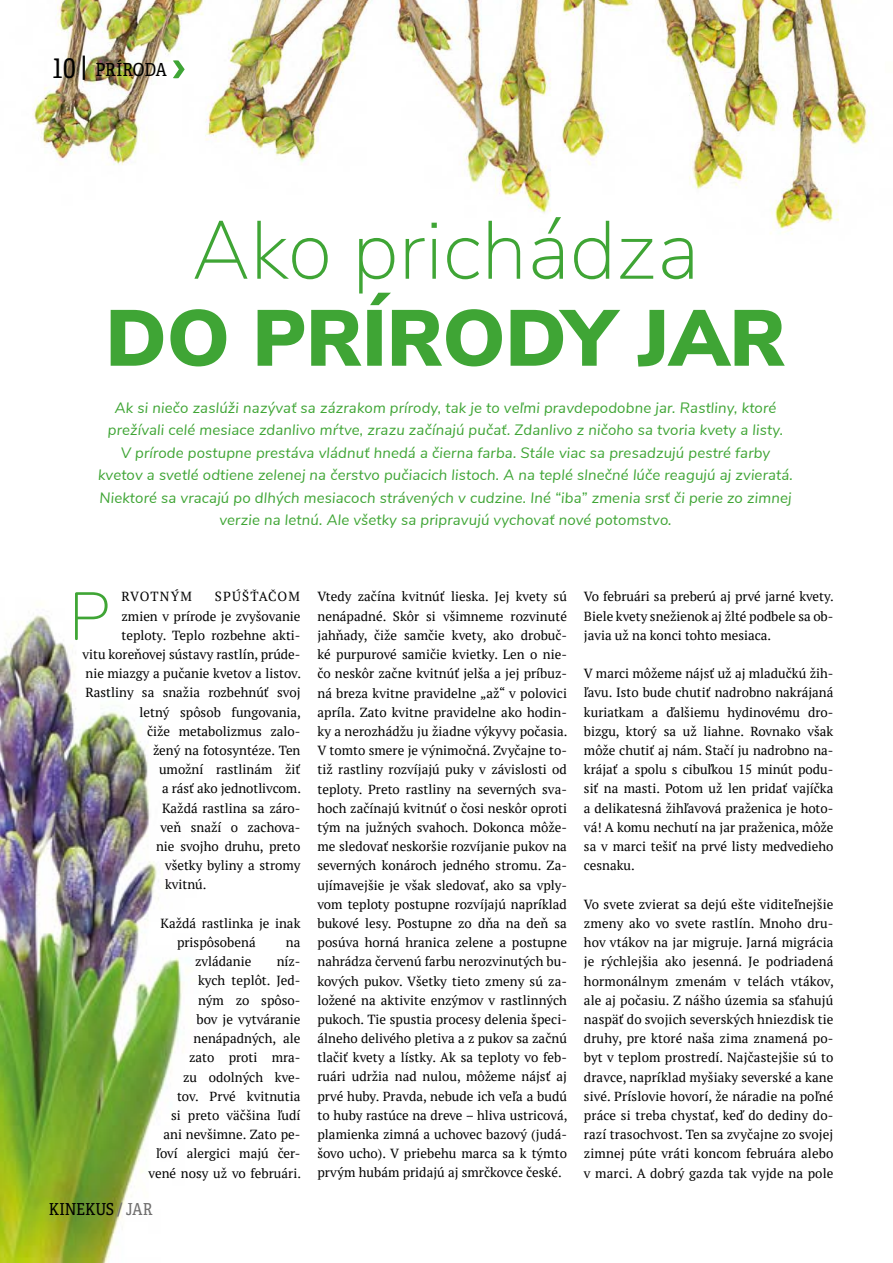
<style>
.page{position:relative;width:893px;height:1263px;background:#fff}
.page>*{position:absolute;margin:0;border:0;box-sizing:border-box;transform-origin:0 0}
.t1{font:200 82.2px "Nunito Sans";color:#3fa535}
.t2{font:900 79.2px "Nunito Sans";color:#3fa535}
.t3{font:200 67.35px "Nunito";color:#3fa535}
.t4{font:27px "Adelle Condensed";color:#000}
.t5{font:18px "Adelle Condensed";letter-spacing:-.01em;color:#000}
.t6{font:16.5px "Adelle Condensed";letter-spacing:-.01em;color:#000}
.t7{font:italic 15px/22.5px "Nunito Sans";letter-spacing:.01em;color:#3fa535;text-align:center}
.t8{font:13.2px/19.2px "PT Serif";color:#000;text-align:justify}
.t9{font:13.2px "PT Serif";letter-spacing:.09em;color:#000}
.t10{font:13.2px "PT Serif";letter-spacing:.08em;color:#000}
.s1{color:#706f6f}
</style>
<div class="page">
<img style="left:0;top:615px;width:183px;height:648px">
<img style="left:32px;top:0;width:839px;height:234px">
<svg style="left:173px;top:60px;width:12px;height:18px"></svg>
<h3 class="t4" style="left:51px;top:49px;width:38px">10 |</h3>
<h3 class="t5" style="left:95px;top:56px;width:73px">PRÍRODA</h3>
<h1 class="t1" style="left:192px;top:190px;width:509px">Ako prichádza</h1>
<h2 class="t2" style="left:106px;top:280px;width:681px">DO PRÍRODY JAR</h2>
<p class="t7" style="left:98px;top:395px;width:696px">Ak si niečo zaslúži nazývať sa zázrakom prírody, tak je to veľmi pravdepodobne jar. Rastliny, ktoré prežívali celé mesiace zdanlivo mŕtve, zrazu začínajú pučať. Zdanlivo z ničoho sa tvoria kvety a listy.<br>V prírode postupne prestáva vládnuť hnedá a čierna farba. Stále viac sa presadzujú pestré farby kvetov a svetlé odtiene zelenej na čerstvo pučiacich listoch. A na teplé slnečné lúče reagujú aj zvieratá.<br>Niektoré sa vracajú po dlhých mesiacoch strávených v cudzine. Iné “iba” zmenia srsť či perie zo zimnej verzie na letnú. Ale všetky sa pripravujú vychovať nové potomstvo.</p>
<h3 class="t3" style="left:69px;top:567px;width:44px">P</h3>
<p class="t10" style="left:122px;top:588px;width:72px">RVOTNÝM</p>
<p class="t9" style="left:215px;top:588px;width:87px">SPÚŠŤAČOM</p>
<p class="t8" style="left:122px;top:606px;width:180px">zmien v prírode je zvyšovanie</p>
<p class="t8" style="left:122px;top:625px;width:180px">teploty. Teplo rozbehne akti-</p>
<p class="t8" style="left:83px;top:644px;width:219px">vitu koreňovej sústavy rastlín, prúde-</p>
<p class="t8" style="left:86px;top:664px;width:217px">nie miazgy a pučanie kvetov a listov.</p>
<p class="t8" style="left:86px;top:683px;width:216px">Rastliny sa snažia rozbehnúť svoj</p>
<p class="t8" style="left:140px;top:702px;width:163px">letný spôsob fungovania,</p>
<p class="t8" style="left:147px;top:721px;width:155px">čiže metabolizmus zalo-</p>
<p class="t8" style="left:153px;top:740px;width:149px">žený na fotosyntéze. Ten</p>
<p class="t8" style="left:159px;top:760px;width:143px">umožní rastlinám žiť</p>
<p class="t8" style="left:162px;top:779px;width:140px">a rásť ako jednotlivcom.</p>
<p class="t8" style="left:162px;top:798px;width:140px">Každá rastlina sa záro-</p>
<p class="t8" style="left:161px;top:817px;width:141px">veň snaží o zachova-</p>
<p class="t8" style="left:156px;top:837px;width:146px">nie svojho druhu, preto</p>
<p class="t8" style="left:165px;top:856px;width:137px">všetky byliny a stromy</p>
<p class="t8" style="left:165px;top:875px;width:43px">kvitnú.</p>
<p class="t8" style="left:177px;top:913px;width:125px;text-indent:-16px">Každá rastlinka je inak prispôsobená</p>
<p class="t8" style="left:286px;top:933px;width:16px">na</p>
<p class="t8" style="left:149px;top:952px;width:154px;text-align:right">níz-<br>kych teplôt. Jed-<br>ným zo spôso-<br>bov je vytváranie nenápadných, ale<br>zato proti mra-<br>zu odolných kve-<br>tov. Prvé kvitnutia<br>si preto väčšina ľudí<br>ani nevšimne. Zato pe&shy;ľoví alergici majú čer&shy;vené nosy už vo februári.</p>
<p class="t8" style="left:195px;top:952px;width:58px">zvládanie</p>
<p class="t6" style="left:49px;top:1197px;width:105px">KINEKUS <span class="s1">/ JAR</span></p>
<p class="t8" style="left:317px;top:587px;width:251px">Vtedy začína kvitnúť lieska. Jej kvety sú nenápadné. Skôr si všimneme rozvinuté jahňady, čiže samčie kvety, ako drobuč&shy;ké purpurové samičie kvietky. Len o nie&shy;čo neskôr začne kvitnúť jelša a jej príbuz&shy;ná breza kvitne pravidelne „až“ v polovici apríla. Zato kvitne pravidelne ako hodin&shy;ky a nerozhádžu ju žiadne výkyvy počasia.<br>V tomto smere je výnimočná. Zvyčajne to&shy;tiž rastliny rozvíjajú puky v závislosti od teploty. Preto rastliny na severných sva&shy;hoch začínajú kvitnúť o čosi neskôr oproti tým na južných svahoch. Dokonca môže&shy;me sledovať neskoršie rozvíjanie pukov na severných konároch jedného stromu. Za&shy;ujímavejšie je však sledovať, ako sa vply&shy;vom teploty postupne rozvíjajú napríklad bukové lesy. Postupne zo dňa na deň sa posúva horná hranica zelene a postupne nahrádza červenú farbu nerozvinutých bu&shy;kových pukov. Všetky tieto zmeny sú za&shy;ložené na aktivite enzýmov v rastlinných pukoch. Tie spustia procesy delenia špeci&shy;álneho delivého pletiva a z pukov sa začnú tlačiť kvety a lístky. Ak sa teploty vo feb&shy;ruári udržia nad nulou, môžeme nájsť aj prvé huby. Pravda, nebude ich veľa a budú to huby rastúce na dreve – hliva ustricová, plamienka zimná a uchovec bazový (judá&shy;šovo ucho). V priebehu marca sa k týmto prvým hubám pridajú aj smrčkovce české.</p>
<p class="t8" style="left:584px;top:587px;width:251px">Vo februári sa preberú aj prvé jarné kvety.<br>Biele kvety snežienok aj žlté podbele sa ob&shy;javia už na konci tohto mesiaca.</p>
<p class="t8" style="left:584px;top:664px;width:251px">V marci môžeme nájsť už aj mladučkú žih&shy;ľavu. Isto bude chutiť nadrobno nakrájaná kuriatkam a ďalšiemu hydinovému dro&shy;bizgu, ktorý sa už liahne. Rovnako však môže chutiť aj nám. Stačí ju nadrobno na&shy;krájať a spolu s cibuľkou 15 minút podu&shy;siť na masti. Potom už len pridať vajíčka a delikatesná žihľavová praženica je hoto&shy;vá! A komu nechutí na jar praženica, môže sa v marci tešiť na prvé listy medvedieho cesnaku.</p>
<p class="t8" style="left:584px;top:894px;width:251px">Vo svete zvierat sa dejú ešte viditeľnejšie zmeny ako vo svete rastlín. Mnoho dru&shy;hov vtákov na jar migruje. Jarná migrácia je rýchlejšia ako jesenná. Je podriadená hormonálnym zmenám v telách vtákov, ale aj počasiu. Z nášho územia sa sťahujú naspäť do svojich severských hniezdisk tie druhy, pre ktoré naša zima znamená po&shy;byt v teplom prostredí. Najčastejšie sú to dravce, napríklad myšiaky severské a kane sivé. Príslovie hovorí, že náradie na poľné práce si treba chystať, keď do dediny do&shy;razí trasochvost. Ten sa zvyčajne zo svojej zimnej púte vráti koncom februára alebo v marci. A dobrý gazda tak vyjde na pole</p>
</div>
